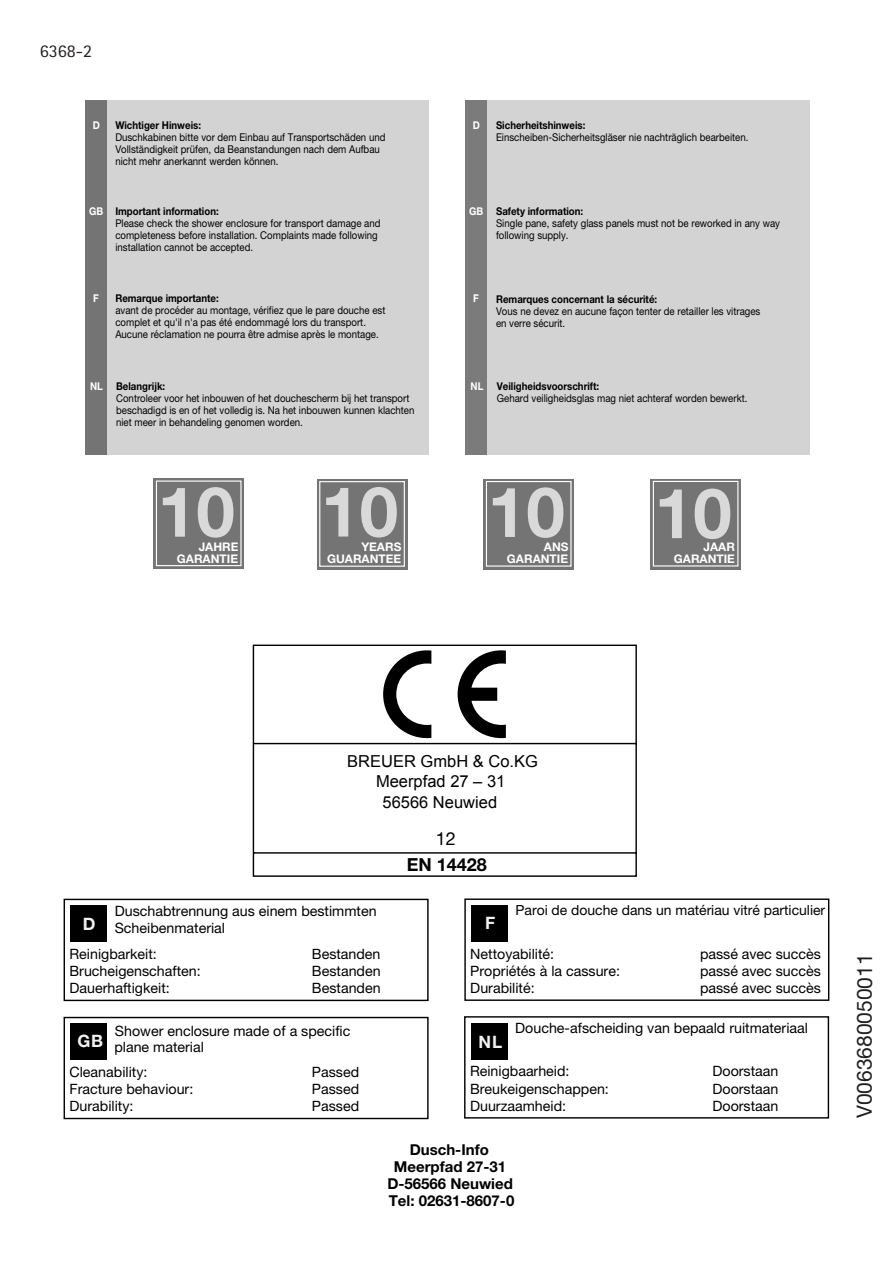
<style>
.page{position:relative;width:893px;height:1263px;background:#fff}
.page>*{position:absolute;margin:0;border:0;box-sizing:border-box;transform-origin:0 0}
.t1{font:700 69.45px "Helvetica Neue";color:#d9d9d9}
.t2{font:21px "Helvetica Neue";color:#231f20}
.t3{font:700 18px "Helvetica Neue";color:#000}
.t4{font:18px "Rotis Sans Serif Std";color:#231f20}
.t5{font:18px "Helvetica Neue";color:#000}
.t6{font:700 17.1px "Helvetica Neue";color:#f1f1f1}
.t7{font:16.5px/21.6px "Arial";color:#000;text-align:center}
.t8{font:700 15px/16.8px "Helvetica Neue";color:#000;text-align:center}
.t9{font:14.25px/17.1px "Helvetica Neue";color:#000}
.t10{font:13.95px "Helvetica Neue";color:#000}
.t11{font:700 11.85px/12px "Helvetica Neue";color:#fff;text-align:right}
.t12{font:10.65px/12px "Helvetica Neue";color:#000;scale:.9 1}
.t13{font:700 10.65px "Helvetica Neue";color:#000;scale:.9 1}
.t14{font:700 10.65px "Helvetica Neue";color:#fff;scale:.9 1}
</style>
<div class="page">
<div style="left:85px;top:100px;width:344px;height:355px;background:#d3d3d3"></div>
<div style="left:465px;top:100px;width:344px;height:355px;background:#d3d3d3"></div>
<div style="left:85px;top:100px;width:22px;height:355px;background:#747474"></div>
<div style="left:465px;top:100px;width:22px;height:355px;background:#7b7b7b"></div>
<div style="left:484px;top:479px;width:90px;height:90px;background:#747474"></div>
<hr style="left:570px;top:482px;width:1px;height:84px;background:#fff">
<hr style="left:486px;top:481px;width:85px;height:1px;background:#fff">
<hr style="left:486px;top:482px;width:1px;height:84px;background:#fff">
<hr style="left:486px;top:566px;width:85px;height:1px;background:#fff">
<div style="left:317px;top:479px;width:90px;height:90px;background:#747474"></div>
<hr style="left:404px;top:482px;width:1px;height:84px;background:#fff">
<hr style="left:320px;top:481px;width:84px;height:1px;background:#fff">
<hr style="left:319px;top:482px;width:1px;height:84px;background:#fff">
<hr style="left:320px;top:566px;width:84px;height:1px;background:#fff">
<div style="left:651px;top:479px;width:90px;height:90px;background:#747474"></div>
<hr style="left:737px;top:481px;width:1px;height:85px;background:#fff">
<hr style="left:653px;top:481px;width:85px;height:1px;background:#fff">
<hr style="left:653px;top:481px;width:1px;height:85px;background:#fff">
<hr style="left:653px;top:565px;width:85px;height:2px;background:#fff">
<div style="left:154px;top:479px;width:90px;height:90px;background:#747474"></div>
<hr style="left:240px;top:481px;width:2px;height:85px;background:#fff">
<hr style="left:156px;top:481px;width:85px;height:1px;background:#fff">
<hr style="left:156px;top:481px;width:1px;height:85px;background:#fff">
<hr style="left:156px;top:565px;width:85px;height:1px;background:#fff">
<svg style="left:63px;top:644px;width:574px;height:358px"></svg>
<div style="left:71px;top:905px;width:36px;height:37px;background:#000"></div>
<div style="left:64px;top:1017px;width:365px;height:102px;border:1px solid #000"></div>
<div style="left:71px;top:1024px;width:36px;height:36px;background:#000"></div>
<div style="left:471px;top:905px;width:37px;height:37px;background:#000"></div>
<div style="left:464px;top:899px;width:365px;height:102px;border:1px solid #000"></div>
<div style="left:464px;top:1016px;width:365px;height:103px;border:1px solid #000"></div>
<div style="left:471px;top:1023px;width:36px;height:36px;background:#000"></div>
<h3 class="t4" style="left:40px;top:40px;width:54px">6368-2</h3>
<p class="t14" style="left:93px;top:118px;width:9px">D</p>
<p class="t14" style="left:473px;top:118px;width:9px">D</p>
<p class="t13" style="left:115px;top:118px;width:97px">Wichtiger Hinweis:</p>
<p class="t12" style="left:115px;top:131px;width:302px">Duschkabinen bitte vor dem Einbau auf Transportschäden und<br>Vollständigkeit prüfen, da Beanstandungen nach dem Aufbau nicht mehr anerkannt werden können.</p>
<p class="t13" style="left:496px;top:118px;width:101px">Sicherheitshinweis:</p>
<p class="t12" style="left:496px;top:131px;width:282px">Einscheiben-Sicherheitsgläser nie nachträglich bearbeiten.</p>
<p class="t14" style="left:89px;top:205px;width:17px">GB</p>
<p class="t14" style="left:469px;top:205px;width:17px">GB</p>
<p class="t13" style="left:115px;top:205px;width:116px">Important information:</p>
<p class="t12" style="left:115px;top:217px;width:296px">Please check the shower enclosure for transport damage and completeness before installation. Complaints made following installation cannot be accepted.</p>
<p class="t13" style="left:496px;top:205px;width:98px">Safety information:</p>
<p class="t12" style="left:496px;top:217px;width:317px">Single pane, safety glass panels must not be reworked in any way following supply.</p>
<p class="t14" style="left:93px;top:292px;width:8px">F</p>
<p class="t14" style="left:473px;top:292px;width:8px">F</p>
<p class="t13" style="left:115px;top:292px;width:116px">Remarque importante:</p>
<p class="t12" style="left:115px;top:304px;width:302px">avant de procéder au montage, vérifiez que le pare douche est complet et qu'il n'a pas été endommagé lors du transport.<br>Aucune réclamation ne pourra être admise après le montage.</p>
<p class="t13" style="left:496px;top:293px;width:181px">Remarques concernant la sécurité:</p>
<p class="t12" style="left:496px;top:305px;width:295px">Vous ne devez en aucune façon tenter de retailler les vitrages en verre sécurit.</p>
<p class="t14" style="left:90px;top:380px;width:16px">NL</p>
<p class="t14" style="left:470px;top:380px;width:16px">NL</p>
<p class="t13" style="left:116px;top:380px;width:56px">Belangrijk:</p>
<p class="t12" style="left:116px;top:392px;width:333px">Controleer voor het inbouwen of het douchescherm bij het transport beschadigd is en of het volledig is. Na het inbouwen kunnen klachten niet meer in behandeling genomen worden.</p>
<p class="t13" style="left:497px;top:380px;width:115px">Veiligheidsvoorschrift:</p>
<p class="t12" style="left:497px;top:392px;width:280px">Gehard veiligheidsglas mag niet achteraf worden bewerkt.</p>
<h1 class="t1" style="left:158px;top:469px;width:242px">10 10</h1>
<h1 class="t1" style="left:488px;top:469px;width:79px">10</h1>
<h1 class="t1" style="left:654px;top:470px;width:79px">10</h1>
<p class="t11" style="left:177px;top:540px;width:63px">JAHRE<br>GARANTIE</p>
<p class="t11" style="left:507px;top:541px;width:63px">ANS<br>GARANTIE</p>
<p class="t11" style="left:327px;top:541px;width:76px">YEARS<br>GUARANTEE</p>
<p class="t11" style="left:674px;top:541px;width:63px">JAAR<br>GARANTIE</p>
<h3 class="t7" style="left:347px;top:751px;width:192px">BREUER GmbH &amp; Co.KG</h3>
<h3 class="t7" style="left:376px;top:770px;width:131px">Meerpfad 27 – 31<br>56566 Neuwied</h3>
<h3 class="t5" style="left:436px;top:828px;width:22px">12</h3>
<h3 class="t3" style="left:407px;top:854px;width:82px">EN 14428</h3>
<h3 class="t6" style="left:83px;top:913px;width:14px">D</h3>
<h3 class="t9" style="left:115px;top:902px;width:263px">Duschabtrennung aus einem bestimmten<br>Scheibenmaterial</h3>
<h3 class="t6" style="left:485px;top:912px;width:12px">F</h3>
<h3 class="t10" style="left:515px;top:902px;width:311px">Paroi de douche dans un matériau vitré particulier</h3>
<h3 class="t9" style="left:70px;top:945px;width:89px">Reinigbarkeit:</h3>
<h3 class="t9" style="left:312px;top:945px;width:70px">Bestanden</h3>
<h3 class="t9" style="left:70px;top:962px;width:133px">Brucheigenschaften:</h3>
<h3 class="t9" style="left:312px;top:962px;width:70px">Bestanden</h3>
<h3 class="t9" style="left:70px;top:979px;width:102px">Dauerhaftigkeit:</h3>
<h3 class="t9" style="left:312px;top:979px;width:70px">Bestanden</h3>
<h3 class="t9" style="left:470px;top:945px;width:85px">Nettoyabilité:</h3>
<h3 class="t9" style="left:700px;top:945px;width:122px">passé avec succès</h3>
<h3 class="t9" style="left:470px;top:962px;width:151px">Propriétés à la cassure:</h3>
<h3 class="t9" style="left:700px;top:962px;width:122px">passé avec succès</h3>
<h3 class="t9" style="left:470px;top:979px;width:66px">Durabilité:</h3>
<h3 class="t9" style="left:700px;top:979px;width:122px">passé avec succès</h3>
<h3 class="t6" style="left:77px;top:1031px;width:27px">GB</h3>
<h3 class="t9" style="left:114px;top:1022px;width:237px;line-height:16.2px">Shower enclosure made of a specific plane material</h3>
<h3 class="t6" style="left:479px;top:1031px;width:25px">NL</h3>
<h3 class="t9" style="left:515px;top:1019px;width:294px">Douche-afscheiding van bepaald ruitmateriaal</h3>
<h3 class="t9" style="left:70px;top:1063px;width:80px">Cleanability:</h3>
<h3 class="t9" style="left:312px;top:1063px;width:49px">Passed</h3>
<h3 class="t9" style="left:70px;top:1080px;width:125px">Fracture behaviour:</h3>
<h3 class="t9" style="left:312px;top:1080px;width:49px">Passed</h3>
<h3 class="t9" style="left:70px;top:1098px;width:66px">Durability:</h3>
<h3 class="t9" style="left:312px;top:1098px;width:49px">Passed</h3>
<h3 class="t9" style="left:470px;top:1063px;width:101px">Reinigbaarheid:</h3>
<h3 class="t9" style="left:712px;top:1063px;width:67px">Doorstaan</h3>
<h3 class="t9" style="left:470px;top:1080px;width:140px">Breukeigenschappen:</h3>
<h3 class="t9" style="left:712px;top:1080px;width:67px">Doorstaan</h3>
<h3 class="t9" style="left:470px;top:1097px;width:98px">Duurzaamheid:</h3>
<h3 class="t9" style="left:712px;top:1097px;width:67px">Doorstaan</h3>
<h3 class="t8" style="left:410px;top:1141px;width:81px">Dusch-Info</h3>
<h3 class="t8" style="left:387px;top:1158px;width:129px">Meerpfad 27-31<br>D-56566 Neuwied<br>Tel: 02631-8607-0</h3>
<h2 class="t2" style="left:857px;top:1118px;width:166px;rotate:-90deg">V0063680050011</h2>
</div>
